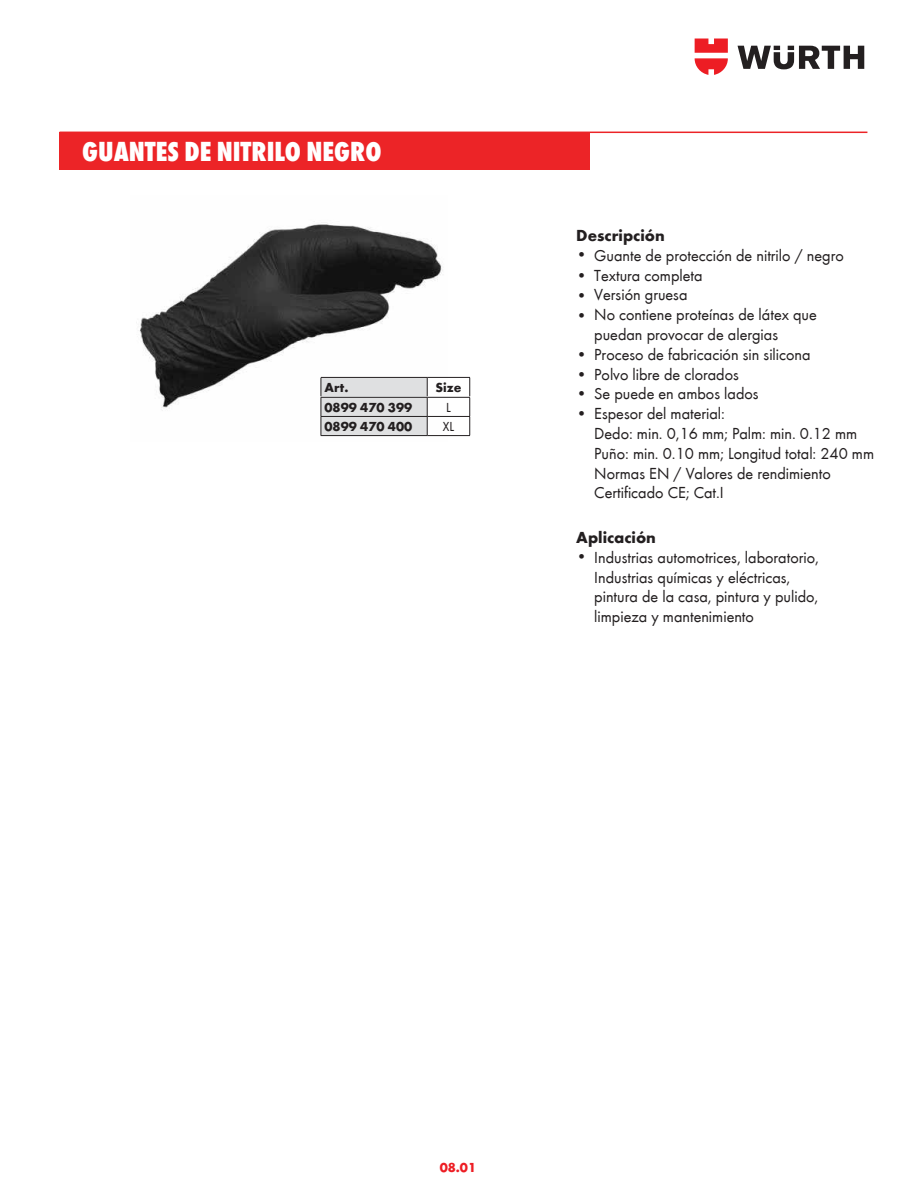
<style>
.page{position:relative;width:918px;height:1188px;background:#fff}
.page>*{position:absolute;margin:0;border:0;box-sizing:border-box;transform-origin:0 0}
.t1{font:800 condensed 28.5px "Wuerth";color:#fff}
.t2{font:16.5px/19.8px "Wuerth";color:#231f20}
.t3{font:700 16.5px "Wuerth";color:#231f20}
.t4{font:700 13.5px "Wuerth";color:#231f20}
.t5{font:700 13.5px "Wuerth";color:#ed1d24}
.t6{font:13.5px "Wuerth";color:#231f20}
</style>
<div class="page">
<svg style="left:738px;top:46px;width:126px;height:23px"></svg>
<svg style="left:695px;top:39px;width:33px;height:36px"></svg>
<hr style="left:60px;top:132px;width:807px;height:1px;background:#ec2427">
<div style="left:60px;top:132px;width:530px;height:38px;background:#ec2427"></div>
<img style="left:136px;top:224px;width:312px;height:213px">
<hr style="left:427px;top:377px;width:43px;height:1px;background:#231f20">
<hr style="left:427px;top:397px;width:43px;height:1px;background:#231f20">
<hr style="left:427px;top:416px;width:43px;height:1px;background:#231f20">
<svg style="left:321px;top:377px;width:107px;height:58px;background:#d3d4d5"></svg>
<svg style="left:469px;top:378px;width:1px;height:57px"></svg>
<hr style="left:321px;top:435px;width:106px;height:1px;background:#231f20">
<hr style="left:427px;top:435px;width:43px;height:1px;background:#231f20">
<h1 class="t1" style="left:82px;top:132px;width:301px">GUANTES DE NITRILO NEGRO</h1>
<p class="t4" style="left:325px;top:378px;width:25px">Art.</p>
<p class="t4" style="left:435px;top:378px;width:28px">Size</p>
<p class="t4" style="left:325px;top:398px;width:89px">0899 470 399</p>
<p class="t6" style="left:446px;top:398px;width:6px">L</p>
<p class="t4" style="left:325px;top:417px;width:89px">0899 470 400</p>
<p class="t6" style="left:443px;top:418px;width:13px">XL</p>
<p class="t3" style="left:576px;top:223px;width:90px">Descripción</p>
<p class="t2" style="left:576px;top:245px;width:269px">• Guante de protección de nitrilo / negro</p>
<p class="t2" style="left:576px;top:264px;width:128px">• Textura completa</p>
<p class="t2" style="left:576px;top:284px;width:113px">• Versión gruesa</p>
<p class="t2" style="left:594px;top:304px;width:224px;text-indent:-18px">• No contiene proteínas de látex que puedan provocar de alergias</p>
<p class="t2" style="left:576px;top:344px;width:236px">• Proceso de fabricación sin silicona</p>
<p class="t2" style="left:576px;top:363px;width:164px">• Polvo libre de clorados</p>
<p class="t2" style="left:576px;top:383px;width:184px">• Se puede en ambos lados</p>
<p class="t2" style="left:594px;top:403px;width:281px;text-indent:-18px">• Espesor del material:<br>Dedo: min. 0,16 mm; Palm: min. 0.12 mm<br>Puño: min. 0.10 mm; Longitud total: 240 mm<br>Normas EN / Valores de rendimiento<br>Certificado CE; Cat.I</p>
<p class="t3" style="left:576px;top:526px;width:81px">Aplicación</p>
<p class="t2" style="left:594px;top:547px;width:226px;text-indent:-18px">• Industrias automotrices, laboratorio, Industrias químicas y eléctricas, pintura de la casa, pintura y pulido, limpieza y mantenimiento</p>
<p class="t5" style="left:440px;top:1158px;width:38px">08.01</p>
</div>
